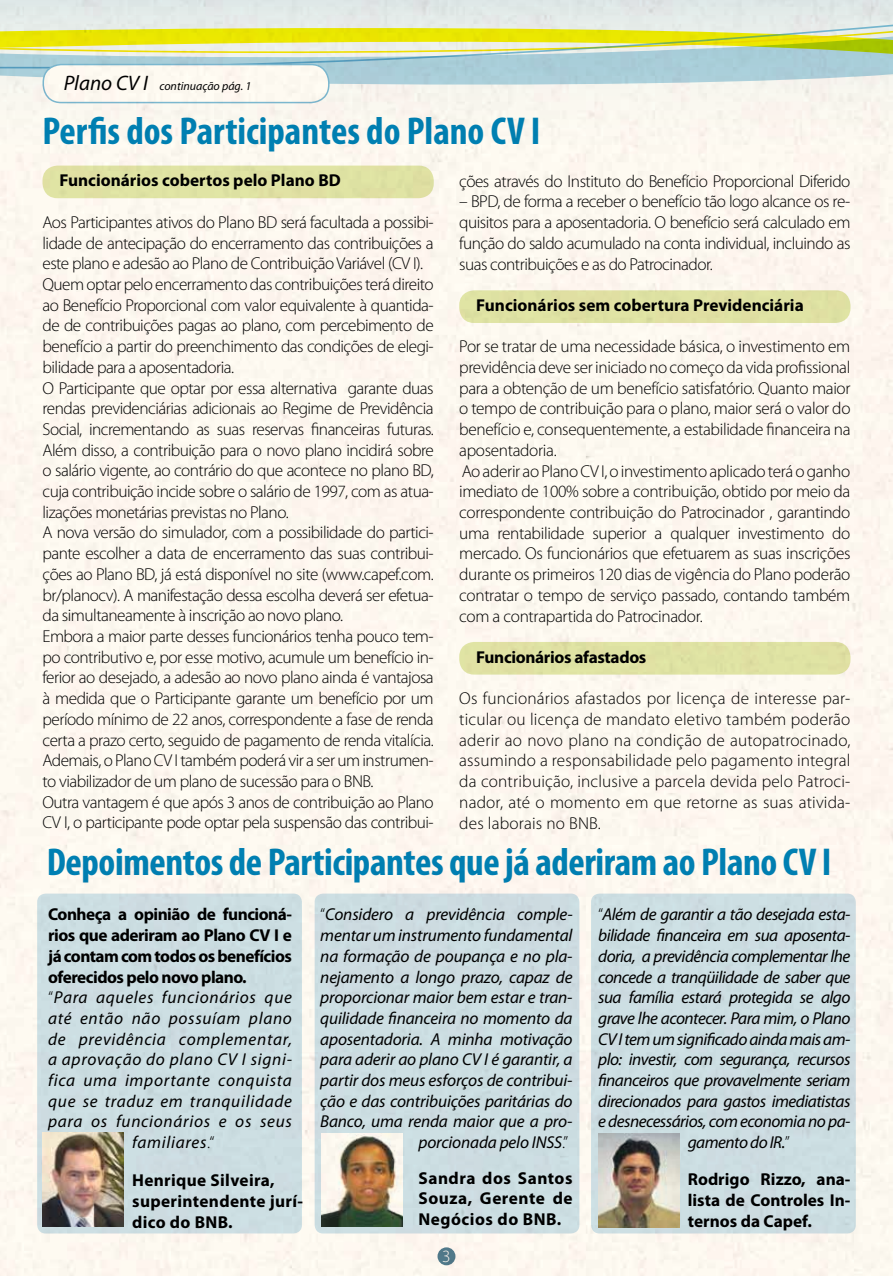
<style>
.page{position:relative;width:893px;height:1276px;background:#fff}
.page>*{position:absolute;margin:0;border:0;box-sizing:border-box;transform-origin:0 0}
.t1{font:700 condensed 39px "Myriad Pro";letter-spacing:-.01em;color:#0083bd}
.t2{font:300 17.25px/20.7px "Myriad Pro";letter-spacing:-.03em;color:#000}
.t3{font:italic 17.25px "Myriad Pro";letter-spacing:-.03em;color:#000}
.t4{font:italic 17.25px/20.7px "Myriad Pro";letter-spacing:-.01em;color:#000;text-align:right}
.t5{font:italic 17.25px "Myriad Pro";letter-spacing:.04em;color:#000}
.t6{font:700 17.25px/20.7px "Myriad Pro";color:#000;text-align:justify}
.t7{font:700 17.25px "Myriad Pro";letter-spacing:-.03em;color:#000}
.t8{font:700 17.25px/20.7px "Myriad Pro";letter-spacing:.02em;color:#000}
.t9{font:700 17.25px "Myriad Pro";letter-spacing:-.02em;color:#000}
.t10{font:300 17.25px "Myriad Pro";color:#fff}
.t11{font:italic 12px "Myriad Pro";color:#000}
.s1{font-size:21px}
.s2{font-weight:300;font-style:normal}
</style>
<div class="page">
<img style="left:0;top:0;width:893px;height:1276px">
<p class="t11" style="left:64px;top:78px;width:189px"><span class="s1">Plano CV I</span> continuação pág. 1</p>
<h1 class="t1" style="left:43px;top:107px;width:499px">Perfis dos Participantes do Plano CV I</h1>
<p class="t6" style="left:60px;top:170px;width:283px">Funcionários cobertos pelo Plano BD</p>
<p class="t2" style="left:43px;top:212px;width:393px">Aos Participantes ativos do Plano BD será facultada a possibi&shy;lidade de antecipação do encerramento das contribuições a este plano e adesão ao Plano de Contribuição Variável (CV I).<br>Quem optar pelo encerramento das contribuições terá direito ao Benefício Proporcional com valor equivalente à quantida&shy;de de contribuições pagas ao plano, com percebimento de benefício a partir do preenchimento das condições de elegi&shy;bilidade para a aposentadoria.<br>O Participante que optar por essa alternativa garante duas rendas previdenciárias adicionais ao Regime de Previdência Social, incrementando as suas reservas financeiras futuras.<br>Além disso, a contribuição para o novo plano incidirá sobre o salário vigente, ao contrário do que acontece no plano BD, cuja contribuição incide sobre o salário de 1997, com as atua&shy;lizações monetárias previstas no Plano.<br>A nova versão do simulador, com a possibilidade do partici&shy;pante escolher a data de encerramento das suas contribui&shy;ções ao Plano BD, já está disponível no site (www.capef.com. br/planocv). A manifestação dessa escolha deverá ser efetua&shy;da simultaneamente à inscrição ao novo plano.<br>Embora a maior parte desses funcionários tenha pouco tem&shy;po contributivo e, por esse motivo, acumule um benefício in&shy;ferior ao desejado, a adesão ao novo plano ainda é vantajosa à medida que o Participante garante um benefício por um período mínimo de 22 anos, correspondente a fase de renda certa a prazo certo, seguido de pagamento de renda vitalícia.<br>Ademais, o Plano CV I também poderá vir a ser um instrumen&shy;to viabilizador de um plano de sucessão para o BNB.<br>Outra vantagem é que após 3 anos de contribuição ao Plano CV I, o participante pode optar pela suspensão das contribui-</p>
<p class="t2" style="left:459px;top:171px;width:393px">ções através do Instituto do Benefício Proporcional Diferido</p>
<p class="t2" style="left:459px;top:192px;width:393px;text-align:justify">– BPD, de forma a receber o benefício tão logo alcance os re&shy;quisitos para a aposentadoria. O benefício será calculado em função do saldo acumulado na conta individual, incluindo as suas contribuições e as do Patrocinador.</p>
<p class="t6" style="left:476px;top:294px;width:329px">Funcionários sem cobertura Previdenciária</p>
<p class="t2" style="left:459px;top:336px;width:393px">Por se tratar de uma necessidade básica, o investimento em previdência deve ser iniciado no começo da vida profissional para a obtenção de um benefício satisfatório. Quanto maior o tempo de contribuição para o plano, maior será o valor do benefício e, consequentemente, a estabilidade financeira na aposentadoria.<br>Ao aderir ao Plano CV I, o investimento aplicado terá o ganho imediato de 100% sobre a contribuição, obtido por meio da correspondente contribuição do Patrocinador , garantindo uma rentabilidade superior a qualquer investimento do mercado. Os funcionários que efetuarem as suas inscrições durante os primeiros 120 dias de vigência do Plano poderão contratar o tempo de serviço passado, contando também com a contrapartida do Patrocinador.</p>
<p class="t9" style="left:476px;top:646px;width:172px">Funcionários afastados</p>
<p class="t2" style="left:459px;top:688px;width:393px;text-align:justify">Os funcionários afastados por licença de interesse par&shy;ticular ou licença de mandato eletivo também poderão aderir ao novo plano na condição de autopatrocinado, assumindo a responsabilidade pelo pagamento integral da contribuição, inclusive a parcela devida pelo Patroci&shy;nador, até o momento em que retorne as suas ativida&shy;des laborais no BNB.</p>
<h1 class="t1" style="left:47px;top:837px;width:786px">Depoimentos de Participantes que já aderiram ao Plano CV I</h1>
<p class="t7" style="left:48px;top:903px;width:245px">Conheça a opinião de funcioná-</p>
<p class="t7" style="left:48px;top:924px;width:245px">rios que aderiram ao Plano CV I e</p>
<p class="t7" style="left:48px;top:944px;width:245px">já contam com todos os benefícios</p>
<p class="t7" style="left:48px;top:965px;width:200px">oferecidos pelo novo plano.</p>
<p class="t5" style="left:48px;top:986px;width:245px"><span class="s2">“</span>Para aqueles funcionários que</p>
<p class="t5" style="left:48px;top:1007px;width:245px">até então não possuíam plano</p>
<p class="t5" style="left:48px;top:1028px;width:245px">de previdência complementar,</p>
<p class="t5" style="left:48px;top:1049px;width:245px">a aprovação do plano CV I signi-</p>
<p class="t5" style="left:48px;top:1069px;width:245px">fica uma importante conquista</p>
<p class="t5" style="left:48px;top:1090px;width:245px">que se traduz em tranquilidade</p>
<p class="t5" style="left:48px;top:1111px;width:245px">para os funcionários e os seus</p>
<p class="t5" style="left:132px;top:1131px;width:84px">familiares<span class="s2">.“</span></p>
<p class="t8" style="left:132px;top:1169px;width:172px">Henrique Silveira, superintendente jurí&shy;dico do BNB.</p>
<p class="t4" style="left:320px;top:904px;width:254px"><span class="s2">“</span>Considero a previdência comple&shy;mentar um instrumento fundamental na formação de poupança e no pla&shy;nejamento a longo prazo, capaz de proporcionar maior bem estar e tran&shy;quilidade financeira no momento da aposentadoria. A minha motivação para aderir ao plano CV I é garantir, a partir dos meus esforços de contribui&shy;ção e das contribuições paritárias do Banco, uma renda maior que a pro&shy;porcionada pelo INSS<span class="s2">.”</span></p>
<p class="t3" style="left:598px;top:904px;width:254px"><span class="s2">“</span>Além de garantir a tão desejada esta-</p>
<p class="t3" style="left:598px;top:924px;width:254px">bilidade financeira em sua aposenta-</p>
<p class="t3" style="left:598px;top:945px;width:254px">doria, a previdência complementar lhe</p>
<p class="t3" style="left:598px;top:966px;width:254px">concede a tranqüilidade de saber que</p>
<p class="t3" style="left:598px;top:986px;width:254px">sua família estará protegida se algo</p>
<p class="t3" style="left:598px;top:1007px;width:254px">grave lhe acontecer. Para mim, o Plano</p>
<p class="t3" style="left:598px;top:1028px;width:254px">CV I tem um significado ainda mais am-</p>
<p class="t3" style="left:598px;top:1049px;width:254px">plo: investir, com segurança, recursos</p>
<p class="t3" style="left:598px;top:1069px;width:254px">financeiros que provavelmente seriam</p>
<p class="t3" style="left:598px;top:1090px;width:254px">direcionados para gastos imediatistas</p>
<p class="t3" style="left:598px;top:1111px;width:254px">e desnecessários, com economia no pa-</p>
<p class="t3" style="left:688px;top:1131px;width:104px">gamento do IR.<span class="s2">”</span></p>
<p class="t6" style="left:418px;top:1167px;width:156px">Sandra dos Santos Souza, Gerente de Negócios do BNB.</p>
<p class="t6" style="left:688px;top:1168px;width:164px">Rodrigo Rizzo, ana&shy;lista de Controles In&shy;ternos da Capef.</p>
<p class="t10" style="left:442px;top:1247px;width:10px">3</p>
</div>
